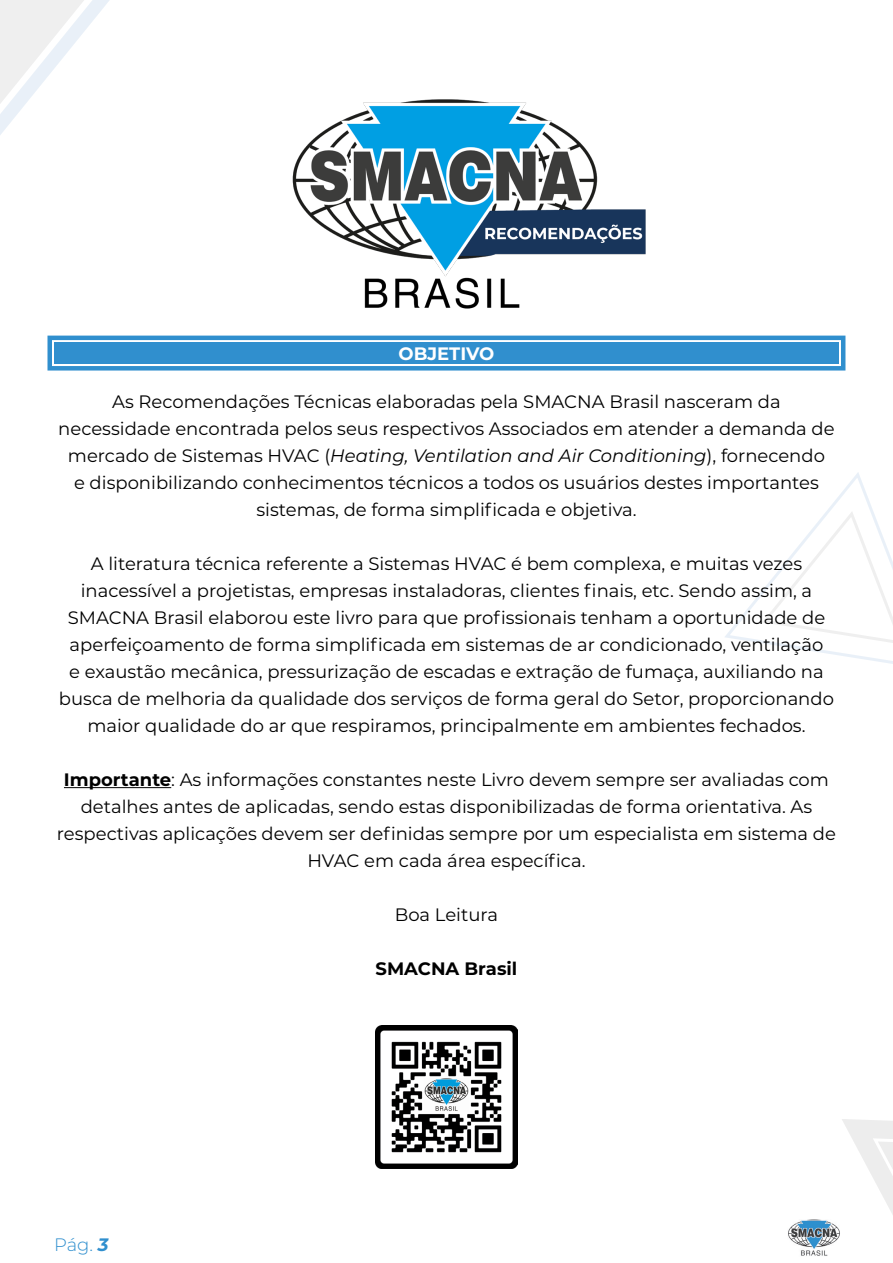
<style>
.page{position:relative;width:893px;height:1263px;background:#fff}
.page>*{position:absolute;margin:0;border:0;box-sizing:border-box;transform-origin:0 0}
.Texto{font:18px/27px "Montserrat";color:#000;text-align:center}
.Texto-2{font:700 18px "Montserrat";color:#000}
.DATA{font:700 18px "Montserrat";color:#fff}
.t1{font:300 18px "Montserrat";color:#308fce}
.s1{font-style:italic}
.s2{font-weight:700}
.s3{font-weight:700;font-style:italic}
</style>
<div class="page">
<img style="left:788px;top:1220px;width:52px;height:36px">
<svg style="left:0;top:0;width:109px;height:135px"></svg>
<svg style="left:725px;top:472px;width:168px;height:192px"></svg>
<svg style="left:842px;top:1119px;width:51px;height:96px"></svg>
<div style="left:54px;top:342px;width:785px;height:22px;background:#308fce"></div>
<div style="left:47px;top:336px;width:798px;height:34px;border:4px solid #308fce"></div>
<hr style="left:64px;top:787px;width:107px;height:1px;background:#000">
<img style="left:375px;top:1026px;width:143px;height:142px">
<img style="left:275px;top:99px;width:408px;height:242px">
<p class="DATA" style="left:398px;top:340px;width:97px">OBJETIVO</p>
<p class="Texto" style="left:58px;top:387px;width:778px">As Recomendações Técnicas elaboradas pela SMACNA Brasil nasceram da necessidade encontrada pelos seus respectivos Associados em atender a demanda de mercado de Sistemas HVAC (<span class="s1">Heating, Ventilation and Air Conditioning</span>), fornecendo<br>e disponibilizando conhecimentos técnicos a todos os usuários destes importantes sistemas, de forma simplificada e objetiva.</p>
<p class="Texto" style="left:59px;top:549px;width:777px">A literatura técnica referente a Sistemas HVAC é bem complexa, e muitas vezes inacessível a projetistas, empresas instaladoras, clientes finais, etc. Sendo assim, a SMACNA Brasil elaborou este livro para que profissionais tenham a oportunidade de aperfeiçoamento de forma simplificada em sistemas de ar condicionado, ventilação<br>e exaustão mecânica, pressurização de escadas e extração de fumaça, auxiliando na busca de melhoria da qualidade dos serviços de forma geral do Setor, proporcionando maior qualidade do ar que respiramos, principalmente em ambientes fechados.</p>
<p class="Texto" style="left:57px;top:765px;width:781px"><span class="s2">Importante</span>: As informações constantes neste Livro devem sempre ser avaliadas com detalhes antes de aplicadas, sendo estas disponibilizadas de forma orientativa. As respectivas aplicações devem ser definidas sempre por um especialista em sistema de HVAC em cada área específica.</p>
<p class="Texto" style="left:395px;top:900px;width:105px">Boa Leitura</p>
<p class="Texto-2" style="left:376px;top:955px;width:143px">SMACNA Brasil</p>
<p class="t1" style="left:54px;top:1232px;width:56px">Pág. <span class="s3">3</span></p>
</div>
